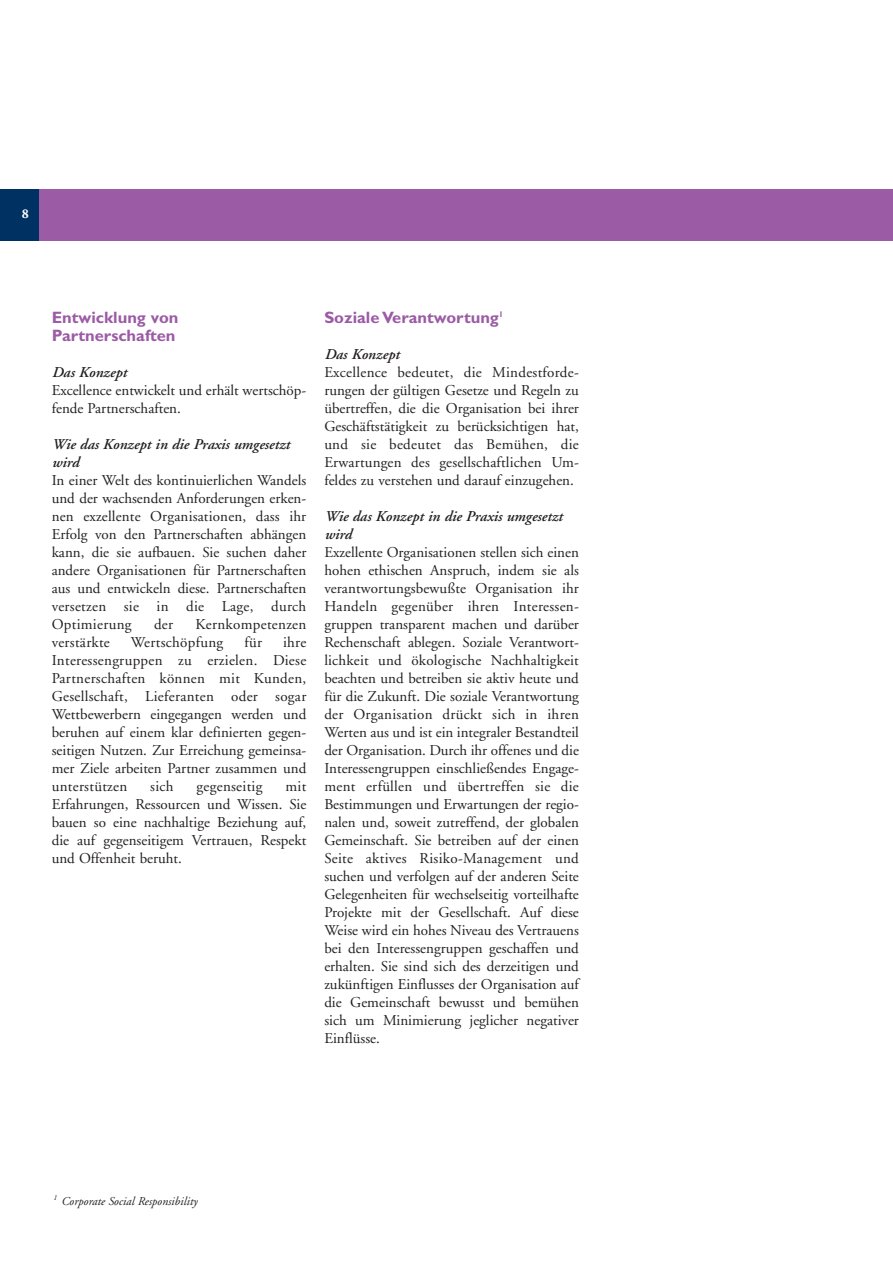
<style>
.page{position:relative;width:893px;height:1262px;background:#fff}
.page>*{position:absolute;margin:0;border:0;box-sizing:border-box;transform-origin:0 0}
.t1{font:700 16.5px/18px "Gill Sans";color:#9b5ba5}
.t2{font:15px/18px "Adobe Garamond";color:#231f20;text-align:justify}
.t3{font:italic 600 15px/18px "Adobe Garamond";color:#231f20}
.t4{font:15px "Adobe Garamond";letter-spacing:.02em;color:#231f20}
.t5{font:700 13.5px "Adobe Garamond";color:#fff}
.t6{font:italic 12px "Adobe Garamond";color:#231f20}
</style>
<div class="page">
<div style="left:39px;top:190px;width:853px;height:51px;background:#9b5ba5"></div>
<div style="left:0;top:190px;width:39px;height:51px;background:#003163"></div>
<p class="t5" style="left:22px;top:209px;width:9px">8</p>
<p class="t1" style="left:52px;top:310px;width:128px">Entwicklung von<br>Partnerschaften</p>
<p class="t3" style="left:52px;top:364px;width:76px">Das Konzept</p>
<p class="t2" style="left:52px;top:382px;width:256px">Excellence entwickelt und erhält wertschöp&shy;fende Partnerschaften.</p>
<p class="t3" style="left:52px;top:436px;width:239px">Wie das Konzept in die Praxis umgesetzt wird</p>
<p class="t2" style="left:52px;top:472px;width:256px">In einer Welt des kontinuierlichen Wandels und der wachsenden Anforderungen erken&shy;nen exzellente Organisationen, dass ihr Erfolg von den Partnerschaften abhängen kann, die sie aufbauen. Sie suchen daher andere Organisationen für Partnerschaften aus und entwickeln diese. Partnerschaften versetzen sie in die Lage, durch Optimierung</p>
<p class="t2" style="left:154px;top:616px;width:21px">der</p>
<p class="t4" style="left:195px;top:618px;width:112px">Kernkompetenzen</p>
<p class="t2" style="left:52px;top:634px;width:256px;text-indent:231px">ihre Interessengruppen zu erzielen. Diese Partnerschaften können mit Kunden, Gesellschaft, Lieferanten oder sogar Wettbewerbern eingegangen werden und beruhen auf einem klar definierten gegen&shy;seitigen Nutzen. Zur Erreichung gemeinsa&shy;mer Ziele arbeiten Partner zusammen und unterstützen</p>
<p class="t4" style="left:52px;top:636px;width:60px">verstärkte</p>
<p class="t4" style="left:131px;top:636px;width:94px">Wertschöpfung</p>
<p class="t2" style="left:244px;top:634px;width:19px">für</p>
<p class="t2" style="left:150px;top:778px;width:25px">sich</p>
<p class="t4" style="left:196px;top:780px;width:67px">gegenseitig</p>
<p class="t2" style="left:52px;top:778px;width:256px;text-indent:234px">mit Erfahrungen, Ressourcen und Wissen. Sie bauen so eine nachhaltige Beziehung auf, die auf gegenseitigem Vertrauen, Respekt und Offenheit beruht.</p>
<p class="t1" style="left:324px;top:310px;width:181px">Soziale Verantwortung<sup>1</sup></p>
<p class="t3" style="left:324px;top:346px;width:77px">Das Konzept</p>
<p class="t2" style="left:324px;top:364px;width:256px">Excellence bedeutet, die Mindestforde&shy;rungen der gültigen Gesetze und Regeln zu übertreffen, die die Organisation bei ihrer Geschäftstätigkeit zu berücksichtigen hat, und sie bedeutet das Bemühen, die Erwartungen des gesellschaftlichen Um&shy;feldes zu verstehen und darauf einzugehen.</p>
<p class="t3" style="left:324px;top:508px;width:239px">Wie das Konzept in die Praxis umgesetzt wird</p>
<p class="t2" style="left:324px;top:544px;width:256px">Exzellente Organisationen stellen sich einen hohen ethischen Anspruch, indem sie als verantwortungsbewußte Organisation ihr Handeln gegenüber ihren Interessen&shy;gruppen transparent machen und darüber Rechenschaft ablegen. Soziale Verantwort&shy;lichkeit und ökologische Nachhaltigkeit beachten und betreiben sie aktiv heute und für die Zukunft. Die soziale Verantwortung der Organisation drückt sich in ihren Werten aus und ist ein integraler Bestandteil der Organisation. Durch ihr offenes und die Interessengruppen einschließendes Engage&shy;ment erfüllen und übertreffen sie die Bestimmungen und Erwartungen der regio&shy;nalen und, soweit zutreffend, der globalen Gemeinschaft. Sie betreiben auf der einen Seite aktives Risiko-Management und suchen und verfolgen auf der anderen Seite Gelegenheiten für wechselseitig vorteilhafte Projekte mit der Gesellschaft. Auf diese Weise wird ein hohes Niveau des Vertrauens bei den Interessengruppen geschaffen und erhalten. Sie sind sich des derzeitigen und zukünftigen Einflusses der Organisation auf die Gemeinschaft bewusst und bemühen sich um Minimierung jeglicher negativer Einflüsse.</p>
<p class="t6" style="left:53px;top:1196px;width:146px"><sup>1</sup> Corporate Social Responsibility</p>
</div>
